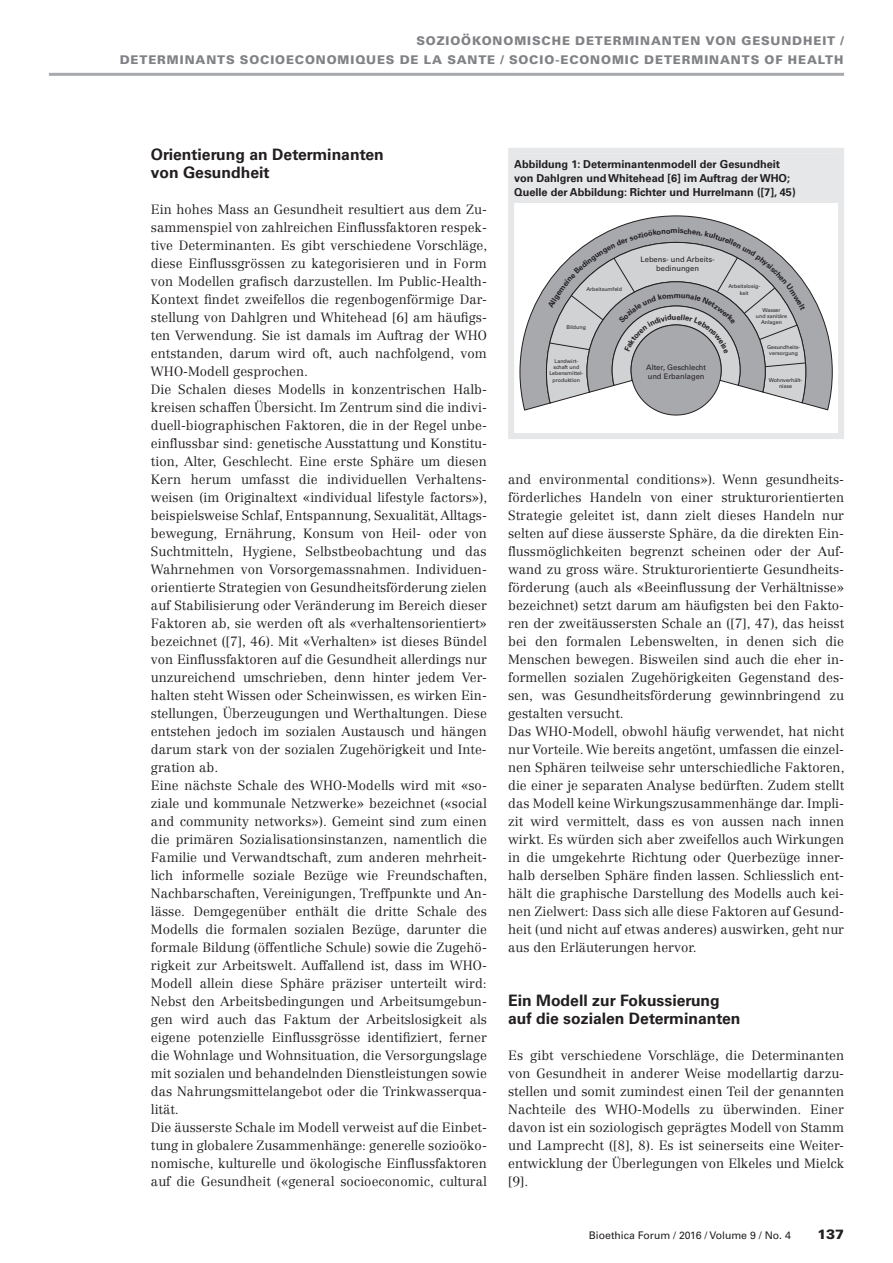
<style>
.page{position:relative;width:893px;height:1263px;background:#fff}
.page>*{position:absolute;margin:0;border:0;box-sizing:border-box;transform-origin:0 0}
.Titel_2_P{font:700 15.75px/18px "Univers LT Std";color:#231f20}
.t1{font:900 13.5px "Univers LT Std";color:#231f20}
.Gs__o__Einz__P{font:300 13.2px/18px "Centennial LT Std";letter-spacing:.005em;color:#231f20;text-align:justify}
.t2{font:900 12px/19.5px "Univers LT Std";letter-spacing:.07em;color:#808285;text-align:right}
.legendentitel{font:700 10.95px/14.2px "Univers LT Std";color:#231f20}
.t3{font:10.5px "Univers LT Std";color:#231f20}
.t4{font:7.5px/9.1px "Univers LT Std";color:#231f20;text-align:center}
.t5{font:5.25px/6.3px "Univers LT Std";color:#231f20;text-align:center}
</style>
<div class="page">
<hr style="left:49px;top:73px;width:795px;height:3px;background:#a8a9ad">
<div style="left:514px;top:154px;width:328px;height:48px;background:#e6e7e9"></div>
<div style="left:508px;top:148px;width:336px;height:291px;border:6px solid #e6e7e9"></div>
<svg style="left:520px;top:216px;width:312px;height:194px"></svg>
<svg style="left:546px;top:228px;width:260px;height:187px"></svg>
<p class="t2" style="left:120px;top:31px;width:725px">SOZIOÖKONOMISCHE DETERMINANTEN VON GESUNDHEIT /<br>DETERMINANTS SOCIOECONOMIQUES DE LA SANTE / SOCIO-ECONOMIC DETERMINANTS OF HEALTH</p>
<p class="Titel_2_P" style="left:151px;top:146px;width:234px">Orientierung an Determinanten von Gesundheit</p>
<p class="Gs__o__Einz__P" style="left:151px;top:200px;width:338px">Ein hohes Mass an Gesundheit resultiert aus dem Zu&shy;sammenspiel von zahlreichen Einflussfaktoren respek&shy;tive Determinanten. Es gibt verschiedene Vorschläge, diese Einflussgrössen zu kategorisieren und in Form von Modellen grafisch darzustellen. Im Public-Health-Kontext findet zweifellos die regenbogenförmige Dar&shy;stellung von Dahlgren und Whitehead [6] am häufigs&shy;ten Verwendung. Sie ist damals im Auftrag der WHO entstanden, darum wird oft, auch nachfolgend, vom WHO-Modell gesprochen.</p>
<p class="Gs__o__Einz__P" style="left:151px;top:380px;width:338px;text-align:left">Die Schalen dieses Modells in konzentrischen Halb&shy;kreisen schaffen Übersicht. Im Zentrum sind die indivi&shy;duell-biographischen Faktoren, die in der Regel unbe&shy;einflussbar sind: genetische Ausstattung und Konstitu&shy;tion, Alter, Geschlecht. Eine erste Sphäre um diesen Kern herum umfasst die individuellen Verhaltens&shy;weisen (im Originaltext «individual lifestyle factors»), beispielsweise Schlaf, Entspannung, Sexualität, Alltags&shy;bewegung, Ernährung, Konsum von Heil- oder von Suchtmitteln, Hygiene, Selbstbeobachtung und das Wahrnehmen von Vorsorgemassnahmen. Individuen&shy;orientierte Strategien von Gesundheitsförderung zielen auf Stabilisierung oder Veränderung im Bereich dieser Faktoren ab, sie werden oft als «verhaltensorientiert» bezeichnet ([7], 46). Mit «Verhalten» ist dieses Bündel von Einflussfaktoren auf die Gesundheit allerdings nur unzureichend umschrieben, denn hinter jedem Ver&shy;halten steht Wissen oder Scheinwissen, es wirken Ein&shy;stellungen, Überzeugungen und Werthaltungen. Diese entstehen jedoch im sozialen Austausch und hängen darum stark von der sozialen Zugehörigkeit und Inte&shy;gration ab.</p>
<p class="Gs__o__Einz__P" style="left:151px;top:776px;width:338px;text-align:left">Eine nächste Schale des WHO-Modells wird mit «so&shy;ziale und kommunale Netzwerke» bezeichnet («social and community networks»). Gemeint sind zum einen die primären Sozialisationsinstanzen, namentlich die Familie und Verwandtschaft, zum anderen mehrheit&shy;lich informelle soziale Bezüge wie Freundschaften, Nachbarschaften, Vereinigungen, Treffpunkte und An&shy;lässe. Demgegenüber enthält die dritte Schale des Modells die formalen sozialen Bezüge, darunter die formale Bildung (öffentliche Schule) sowie die Zugehö&shy;rigkeit zur Arbeitswelt. Auffallend ist, dass im WHO-Modell allein diese Sphäre präziser unterteilt wird:<br>Nebst den Arbeitsbedingungen und Arbeitsumgebun&shy;gen wird auch das Faktum der Arbeitslosigkeit als eigene potenzielle Einflussgrösse identifiziert, ferner die Wohnlage und Wohnsituation, die Versorgungslage mit sozialen und behandelnden Dienstleistungen sowie das Nahrungsmittelangebot oder die Trinkwasserqua&shy;lität.</p>
<p class="Gs__o__Einz__P" style="left:151px;top:1118px;width:337px">Die äusserste Schale im Modell verweist auf die Einbet&shy;tung in globalere Zusammenhänge: generelle sozioöko&shy;nomische, kulturelle und ökologische Einflussfaktoren auf die Gesundheit («general socioeconomic, cultural</p>
<p class="legendentitel" style="left:514px;top:157px;width:283px">Abbildung 1: Determinantenmodell der Gesundheit von Dahlgren und Whitehead [6] im Auftrag der WHO;<br>Quelle der Abbildung: Richter und Hurrelmann ([7], 45)</p>
<p class="t5" style="left:586px;top:286px;width:37px">Arbeitsumfeld</p>
<p class="t5" style="left:566px;top:324px;width:21px">Bildung</p>
<p class="t5" style="left:549px;top:358px;width:35px">Landwirt&shy;schaft und<br>Lebensmittel&shy;produktion</p>
<p class="t4" style="left:641px;top:255px;width:75px">Lebens- und Arbeits&shy;bedinungen</p>
<p class="t4" style="left:646px;top:363px;width:61px;text-align:left">Alter, Geschlecht und Erbanlagen</p>
<p class="t5" style="left:728px;top:283px;width:33px">Arbeitslosig&shy;keit</p>
<p class="t5" style="left:756px;top:307px;width:33px">Wasser<br>und sanitäre<br>Anlagen</p>
<p class="t5" style="left:767px;top:344px;width:35px">Gesundheits&shy;versorgung</p>
<p class="t5" style="left:769px;top:377px;width:35px">Wohnverhält&shy;nisse</p>
<p class="Gs__o__Einz__P" style="left:508px;top:470px;width:337px;text-align:left">and environmental conditions»). Wenn gesundheits&shy;förderliches Handeln von einer strukturorientierten Strategie geleitet ist, dann zielt dieses Handeln nur selten auf diese äusserste Sphäre, da die direkten Ein&shy;flussmöglichkeiten begrenzt scheinen oder der Auf&shy;wand zu gross wäre. Strukturorientierte Gesundheits&shy;förderung (auch als «Beeinflussung der Verhältnisse» bezeichnet) setzt darum am häufigsten bei den Fakto&shy;ren der zweitäussersten Schale an ([7], 47), das heisst bei den formalen Lebenswelten, in denen sich die Menschen bewegen. Bisweilen sind auch die eher in&shy;formellen sozialen Zugehörigkeiten Gegenstand des&shy;sen, was Gesundheitsförderung gewinnbringend zu gestalten versucht.</p>
<p class="Gs__o__Einz__P" style="left:508px;top:722px;width:338px">Das WHO-Modell, obwohl häufig verwendet, hat nicht nur Vorteile. Wie bereits angetönt, umfassen die einzel&shy;nen Sphären teilweise sehr unterschiedliche Faktoren, die einer je separaten Analyse bedürften. Zudem stellt das Modell keine Wirkungszusammenhänge dar. Impli&shy;zit wird vermittelt, dass es von aussen nach innen wirkt. Es würden sich aber zweifellos auch Wirkungen in die umgekehrte Richtung oder Querbezüge inner&shy;halb derselben Sphäre finden lassen. Schliesslich ent&shy;hält die graphische Darstellung des Modells auch kei&shy;nen Zielwert: Dass sich alle diese Faktoren auf Gesund&shy;heit (und nicht auf etwas anderes) auswirken, geht nur aus den Erläuterungen hervor.</p>
<p class="Titel_2_P" style="left:508px;top:992px;width:234px">Ein Modell zur Fokussierung auf die sozialen Determinanten</p>
<p class="Gs__o__Einz__P" style="left:508px;top:1046px;width:337px">Es gibt verschiedene Vorschläge, die Determinanten von Gesundheit in anderer Weise modellartig darzu&shy;stellen und somit zumindest einen Teil der genannten Nachteile des WHO-Modells zu überwinden. Einer davon ist ein soziologisch geprägtes Modell von Stamm und Lamprecht ([8], 8). Es ist seinerseits eine Weiter&shy;entwicklung der Überlegungen von Elkeles und Mielck [9].</p>
<p class="t3" style="left:589px;top:1229px;width:204px">Bioethica Forum / 2016 / Volume 9 / No. 4</p>
<p class="t1" style="left:817px;top:1225px;width:28px">137</p>
</div>
